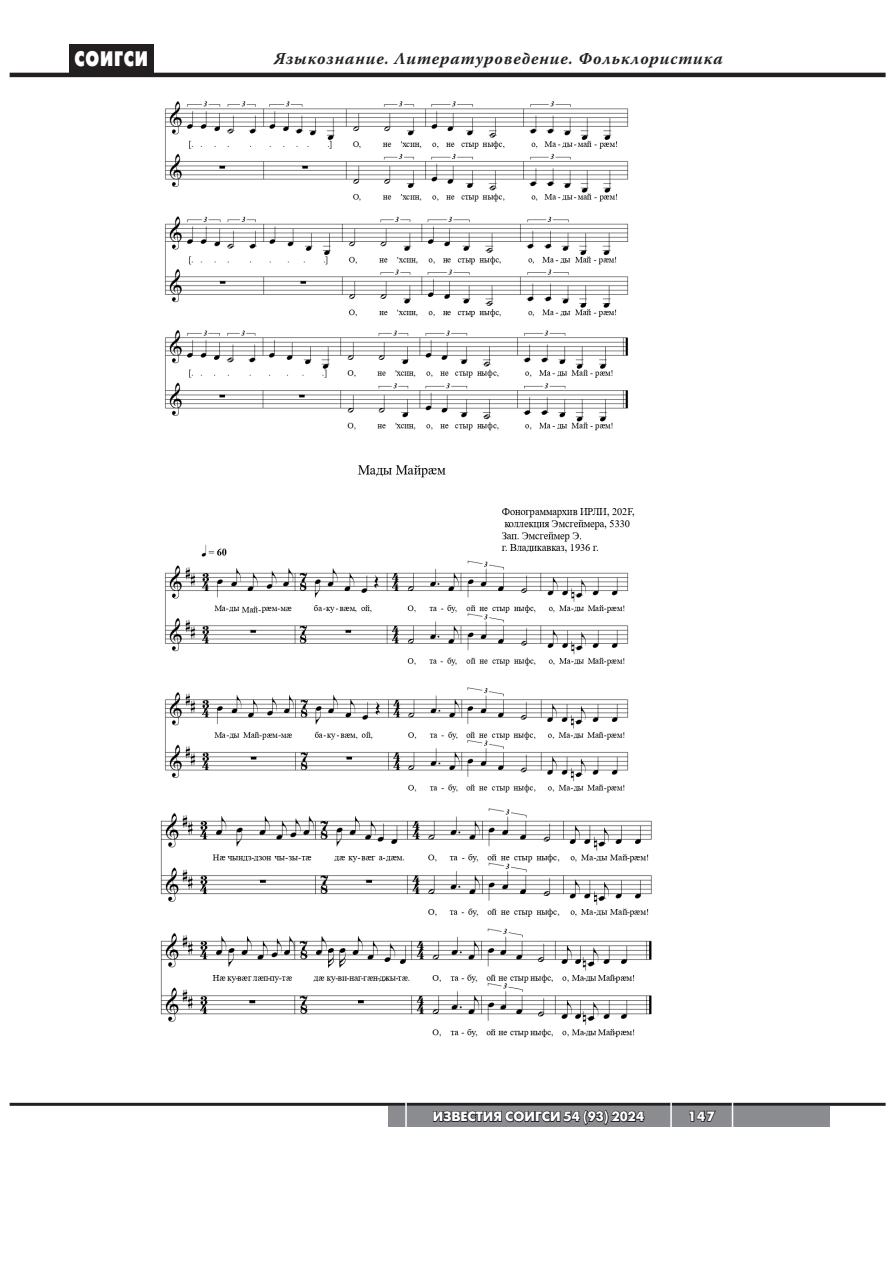
<style>
.page{position:relative;width:893px;height:1263px;background:#fff}
.page>*{position:absolute;margin:0;border:0;box-sizing:border-box;transform-origin:0 0}
.t1{font:21px "Futura Futuris Black C";letter-spacing:.05em;color:#fff;scale:.75 1}
.t2{font:italic 700 16.5px "Warnock Pro";letter-spacing:.05em;color:#231f20}
.t3{font:700 13.5px "Futura Futuris C";color:#fff}
</style>
<div class="page">
<div style="left:69px;top:44px;width:84px;height:29px;background:#231f20"></div>
<hr style="left:10px;top:73px;width:876px;height:4px;background:#231f20">
<hr style="left:10px;top:1103px;width:876px;height:3px;background:#231f20">
<div style="left:388px;top:1106px;width:441px;height:20px;background:#8a8c8f"></div>
<svg style="left:433px;top:1110px;width:212px;height:15px"></svg>
<svg style="left:689px;top:1110px;width:27px;height:12px"></svg>
<svg style="left:732px;top:1102px;width:1px;height:24px"></svg>
<hr style="left:670px;top:1102px;width:2px;height:25px;background:#fff">
<hr style="left:405px;top:1102px;width:2px;height:25px;background:#fff">
<img style="left:165px;top:101px;width:470px;height:692px">
<img style="left:160px;top:808px;width:492px;height:230px">
<p class="t1" style="left:75px;top:48px;width:99px">СОИГСИ</p>
<p class="t2" style="left:274px;top:48px;width:450px">Языкознание. Литературоведение. Фольклористика</p>
<p class="t3" style="left:433px;top:1109px;width:213px">ИЗВЕСТИЯ СОИГСИ 54 (93) 2024</p>
<p class="t3" style="left:688px;top:1109px;width:28px">147</p>
</div>
